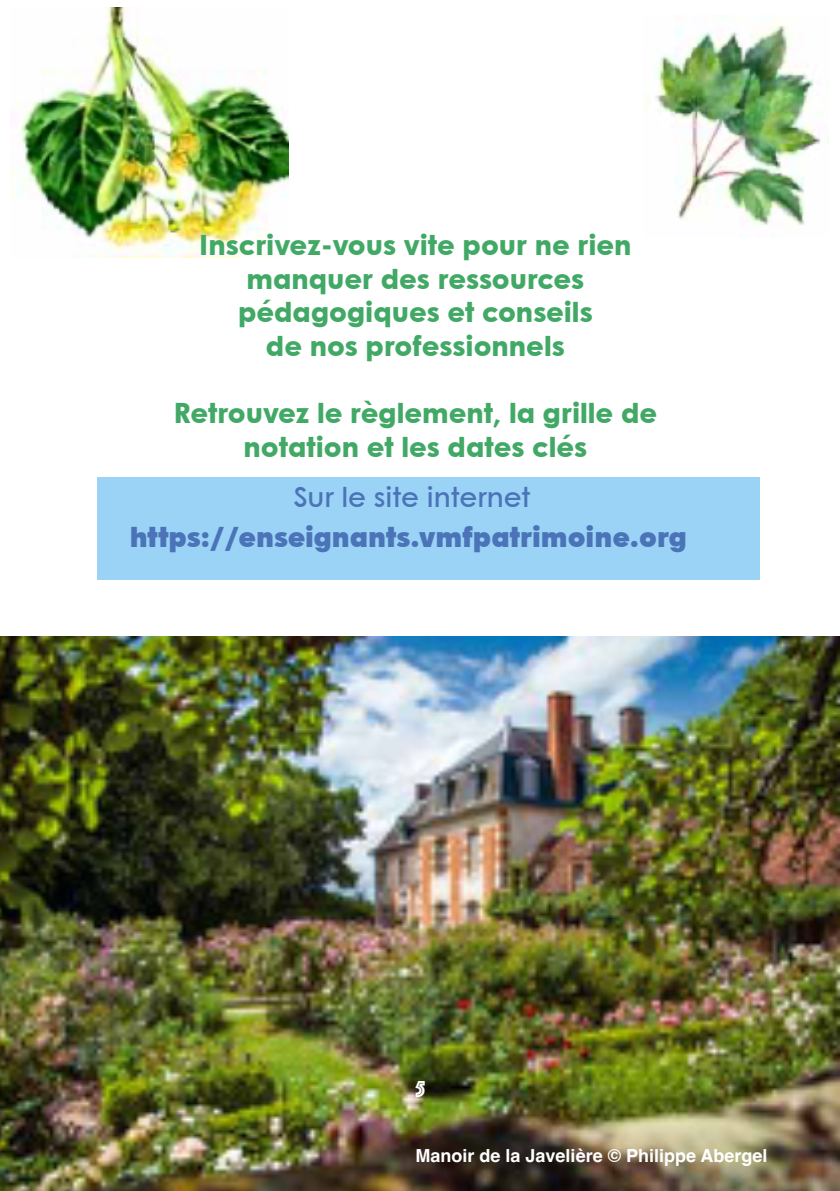
<style>
.page{position:relative;width:840px;height:1191px;background:#fff}
.page>*{position:absolute;margin:0;border:0;box-sizing:border-box;transform-origin:0 0}
.t1{font:800 28px/33.6px "Century Gothic Paneuropean";color:#41a965;text-align:center}
.t2{font:900 28px "Century Gothic Paneuropean";color:#4b74b8}
.t3{font:600 28px "Century Gothic Paneuropean";color:#4b74b8}
.t4{font:24px "Phosphate Inline";color:#fff}
.t5{font:700 18px "Helvetica";color:#fff}
</style>
<div class="page">
<div style="left:98px;top:477px;width:661px;height:103px;background:#9ad3f6"></div>
<img style="left:643px;top:23px;width:185px;height:202px">
<img style="left:10px;top:7px;width:278px;height:251px">
<img style="left:0;top:636px;width:839px;height:555px">
<p class="t1" style="left:199px;top:230px;width:433px">Inscrivez-vous vite pour ne rien manquer des ressources pédagogiques et conseils<br>de nos professionnels</p>
<p class="t1" style="left:174px;top:398px;width:484px">Retrouvez le règlement, la grille de notation et les dates clés</p>
<p class="t3" style="left:293px;top:485px;width:238px">Sur le site internet</p>
<p class="t2" style="left:130px;top:526px;width:558px">https://enseignants.vmfpatrimoine.org</p>
<p class="t4" style="left:415px;top:1074px;width:11px">5</p>
<p class="t5" style="left:415px;top:1148px;width:353px">Manoir de la Javelière © Philippe Abergel</p>
</div>
